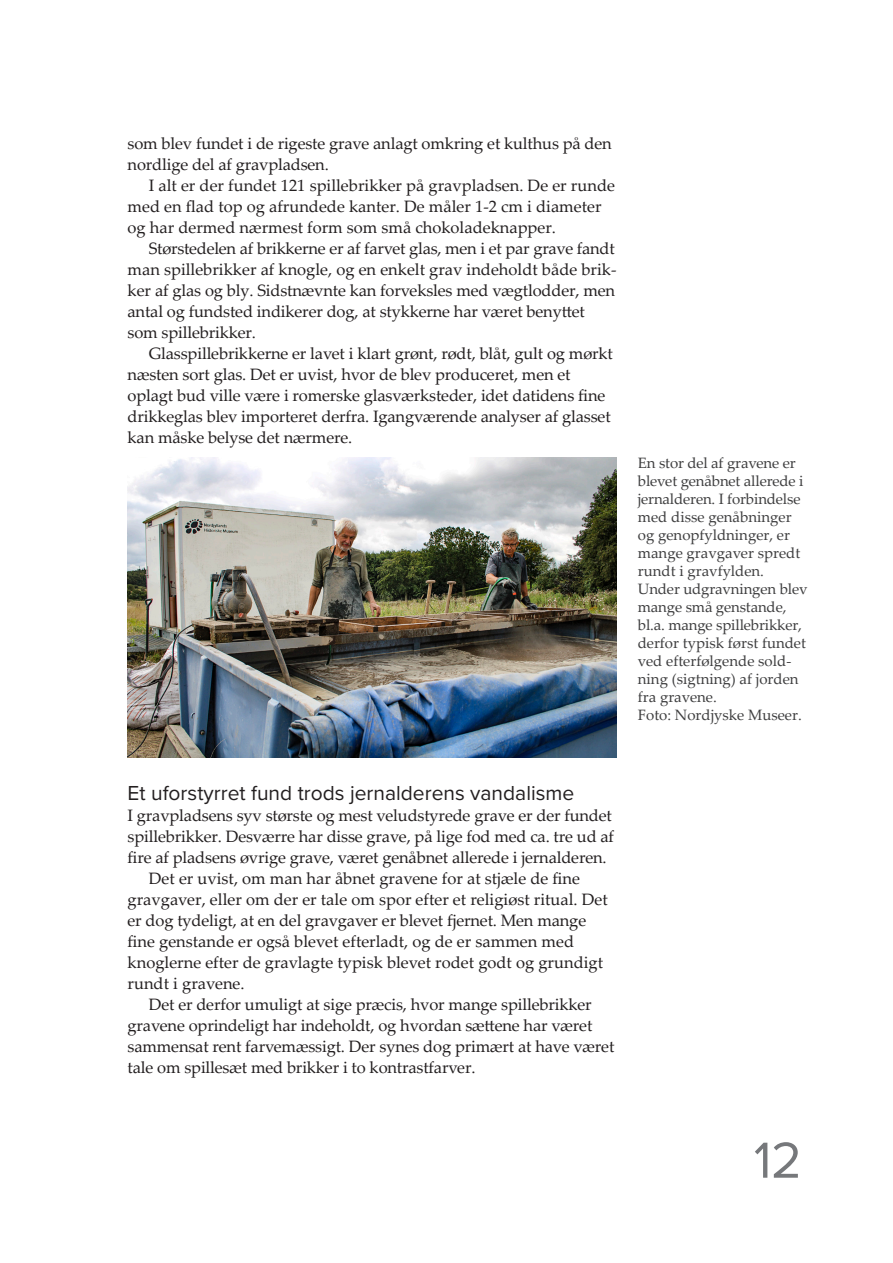
<style>
.page{position:relative;width:893px;height:1263px;background:#fff}
.page>*{position:absolute;margin:0;border:0;box-sizing:border-box;transform-origin:0 0}
.t1{font:52.5px "Proxima Nova";color:#76787b}
.Rubrik{font:21px "Proxima Nova";color:#231f20}
.Normal_0{font:16.5px/21px "Palatino Linotype";letter-spacing:-.01em;color:#231f20}
.Billedtekst{font:15px/18px "Palatino Linotype";color:#3e3e3f}
</style>
<div class="page">
<img style="left:128px;top:457px;width:489px;height:301px">
<p class="Normal_0" style="left:128px;top:132px;width:486px">som blev fundet i de rigeste grave anlagt omkring et kulthus på den nordlige del af gravpladsen.</p>
<p class="Normal_0" style="left:128px;top:174px;width:489px;text-indent:21px">I alt er der fundet 121 spillebrikker på gravpladsen. De er runde med en flad top og afrundede kanter. De måler 1-2 cm i diameter og har dermed nærmest form som små chokoladeknapper.</p>
<p class="Normal_0" style="left:128px;top:237px;width:490px;text-indent:21px">Størstedelen af brikkerne er af farvet glas, men i et par grave fandt man spillebrikker af knogle, og en enkelt grav indeholdt både brik&shy;ker af glas og bly. Sidstnævnte kan forveksles med vægtlodder, men antal og fundsted indikerer dog, at stykkerne har været benyttet som spillebrikker.</p>
<p class="Normal_0" style="left:128px;top:342px;width:487px;text-indent:21px">Glasspillebrikkerne er lavet i klart grønt, rødt, blåt, gult og mørkt næsten sort glas. Det er uvist, hvor de blev produceret, men et oplagt bud ville være i romerske glasværksteder, idet datidens fine drikkeglas blev importeret derfra. Igangværende analyser af glasset kan måske belyse det nærmere.</p>
<p class="Billedtekst" style="left:638px;top:453px;width:171px">En stor del af gravene er blevet genåbnet allerede i jernalderen. I forbindelse med disse genåbninger og genopfyldninger, er mange gravgaver spredt rundt i gravfylden.<br>Under udgravningen blev mange små genstande, bl.a. mange spillebrikker, derfor typisk først fundet ved efterfølgende sold&shy;ning (sigtning) af jorden fra gravene.</p>
<p class="Billedtekst" style="left:638px;top:705px;width:165px">Foto: Nordjyske Museer.</p>
<p class="Rubrik" style="left:128px;top:777px;width:448px">Et uforstyrret fund trods jernalderens vandalisme</p>
<p class="Normal_0" style="left:128px;top:804px;width:488px">I gravpladsens syv største og mest veludstyrede grave er der fundet spillebrikker. Desværre har disse grave, på lige fod med ca. tre ud af fire af pladsens øvrige grave, været genåbnet allerede i jernalderen.</p>
<p class="Normal_0" style="left:128px;top:867px;width:482px;text-indent:21px">Det er uvist, om man har åbnet gravene for at stjæle de fine gravgaver, eller om der er tale om spor efter et religiøst ritual. Det er dog tydeligt, at en del gravgaver er blevet fjernet. Men mange fine genstande er også blevet efterladt, og de er sammen med knoglerne efter de gravlagte typisk blevet rodet godt og grundigt rundt i gravene.</p>
<p class="Normal_0" style="left:128px;top:993px;width:488px;text-indent:21px">Det er derfor umuligt at sige præcis, hvor mange spillebrikker gravene oprindeligt har indeholdt, og hvordan sættene har været sammensat rent farvemæssigt. Der synes dog primært at have været tale om spillesæt med brikker i to kontrastfarver.</p>
<h1 class="t1" style="left:754px;top:1121px;width:50px">12</h1>
</div>
